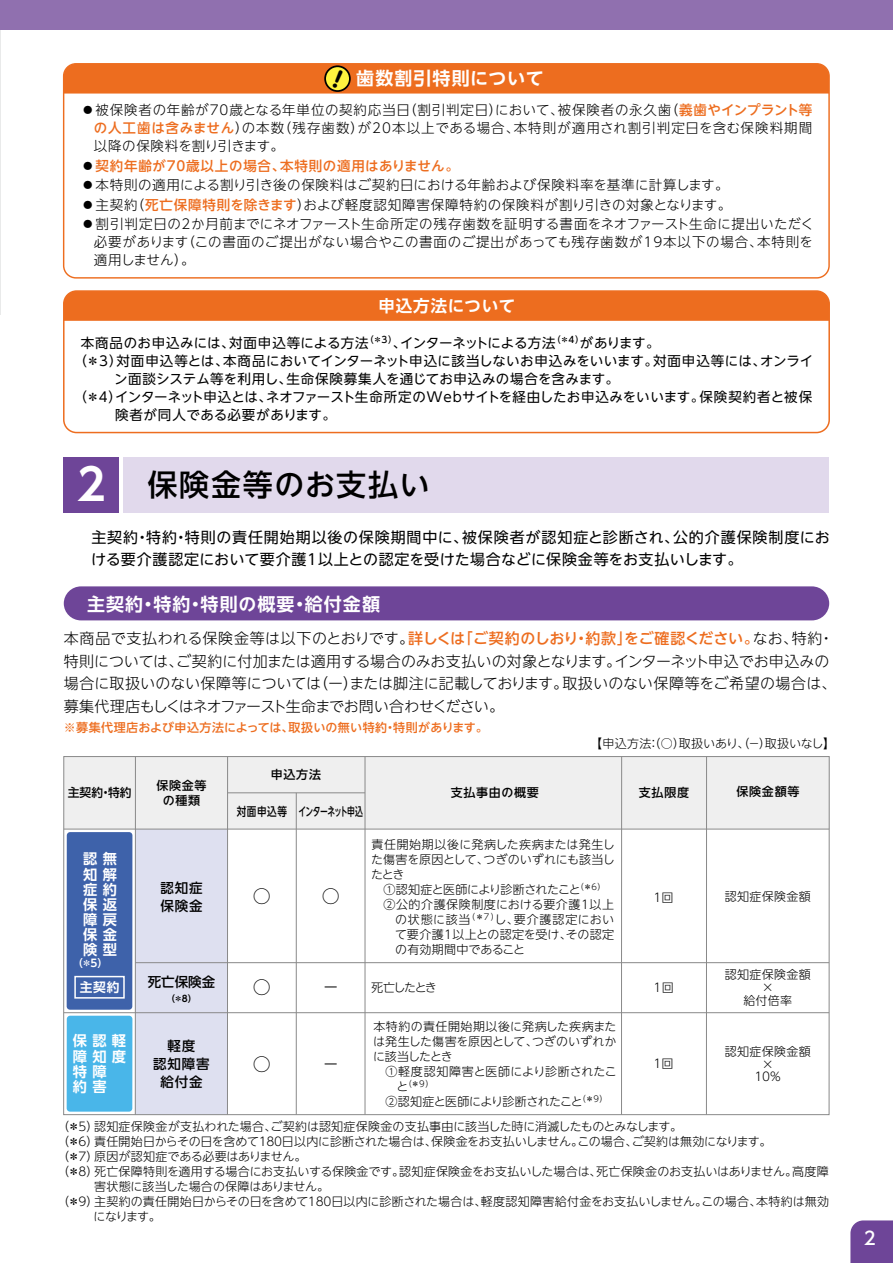
<style>
.page{position:relative;width:893px;height:1263px;background:#fff}
.page>*{position:absolute;margin:0;border:0;box-sizing:border-box;transform-origin:0 0}
.t1{font:500 30px "UD Shin Go NT Pro";letter-spacing:.055em;color:#000}
.t2{font:700 18px "UD Shin Go NT Pro De";letter-spacing:.06em;color:#fff}
.t3{font:300 18px "UD Shin Go NT Pro";color:#000}
.t4{font:500 18px "UD Shin Go NT Pro";color:#fff}
.t5{font:700 16.5px "UD Shin Go NT Pro De";letter-spacing:.035em;color:#fff}
.t6{font:300 15px/22.5px "UD Shin Go NT Pro";color:#000}
.t7{font:15px/22.5px "UD Shin Go NT Pro";letter-spacing:.055em;color:#000}
.t8{font:700 14.25px/15.1px "UD Shin Go NT Pro De";color:#fff}
.t9{font:300 13.5px/18px "UD Shin Go NT Pro";letter-spacing:.045em;color:#000;text-align:justify}
.t10{font:13.5px "UD Shin Go NT Pro";letter-spacing:.015em;color:#000}
.t11{font:300 13.5px "UD Shin Go NT Pro";letter-spacing:.02em;color:#000}
.t12{font:500 13.5px "UD Shin Go NT Pro";letter-spacing:.06em;color:#ed6d1f}
.t13{font:500 13.5px/18px "UD Shin Go NT Pro";letter-spacing:.06em;color:#000}
.t14{font:13.5px "UD Shin Go NT Pro";letter-spacing:.05em;color:#000}
.t15{font:700 12.75px "UD Shin Go NT Pro De";color:#fff}
.t16{font:300 12px/15px "UD Shin Go NT Pro";color:#000;text-align:justify}
.t17{font:300 12px "UD Shin Go NT Pro";letter-spacing:-.045em;color:#000}
.t18{font:500 12px "UD Shin Go NT Pro";letter-spacing:.03em;color:#ed6d1f}
.t19{font:500 12px/15px "UD Shin Go NT Pro";letter-spacing:.06em;color:#000;text-align:center}
.t20{font:300 12px/12.8px "UD Shin Go NT Pro";letter-spacing:.025em;color:#000;text-align:center}
.t21{font:300 12px "UD Shin Go NT Pro";letter-spacing:.065em;color:#000}
.t22{font:300 12px "UD Shin Go NT Pro";letter-spacing:.045em;color:#000}
.t23{font:500 12px "UD Shin Go NT Pro";letter-spacing:-.055em;color:#000;scale:.8 1}
.t24{font:700 10.5px "UD Shin Go NT Pro De";color:#fff}
.t25{font:700 9px "UD Shin Go NT Pro De";color:#000}
.t26{font:300 8.4px "UD Shin Go NT Pro";color:#000}
.s1{font-weight:500;color:#ed6d1f}
.s2{font-weight:300;color:#000}
.s3{font-family:"UD Shin Go NT Pro De";font-weight:700;font-size:43.5px;color:#fff}
.s4{font-size:12px}
</style>
<div class="page">
<div style="left:0;top:0;width:893px;height:30px;background:#9070af"></div>
<div style="left:850px;top:1220px;width:43px;height:43px;background:#6e4598"></div>
<div style="left:135px;top:829px;width:93px;height:286px;background:#dee0f0"></div>
<svg style="left:65px;top:830px;width:70px;height:283px;background:#528bc6"></svg>
<div style="left:64px;top:756px;width:765px;height:73px;background:#efefef"></div>
<div style="left:123px;top:457px;width:706px;height:55px;background:#e1d9ec"></div>
<div style="left:64px;top:457px;width:55px;height:55px;background:#6e4598"></div>
<div style="left:64px;top:586px;width:765px;height:34px;background:#6e4598;border-radius:17px"></div>
<div style="left:63px;top:290px;width:767px;height:143px;border:2px solid #ed6d1f;border-radius:13px"></div>
<hr style="left:64px;top:829px;width:765px;height:1px;background:#898989">
<hr style="left:227px;top:756px;width:1px;height:359px;background:#898989">
<hr style="left:621px;top:756px;width:1px;height:207px;background:#898989">
<hr style="left:706px;top:756px;width:1px;height:359px;background:#898989">
<hr style="left:135px;top:756px;width:1px;height:359px;background:#898989">
<hr style="left:621px;top:963px;width:1px;height:152px;background:#898989">
<hr style="left:228px;top:792px;width:137px;height:1px;background:#898989">
<div style="left:74px;top:976px;width:51px;height:22px;border:2px solid #fff"></div>
<hr style="left:135px;top:962px;width:694px;height:1px;background:#898989">
<hr style="left:64px;top:1012px;width:765px;height:1px;background:#898989">
<hr style="left:365px;top:756px;width:1px;height:359px;background:#898989">
<hr style="left:296px;top:829px;width:1px;height:286px;background:#898989">
<hr style="left:296px;top:793px;width:1px;height:36px;background:#898989">
<div style="left:64px;top:291px;width:765px;height:30px;background:#ed6d1f"></div>
<div style="left:64px;top:64px;width:765px;height:30px;background:#ed6d1f"></div>
<h2 class="t2" style="left:356px;top:64px;width:189px">歯数割引特則について</h2>
<p class="t9" style="left:94px;top:101px;width:720px;text-indent:-13px">●被保険者の年齢が70歳となる年単位の契約応当日（割引判定日）において、被保険者の永久歯（<span class="s1">義歯やインプラント等の人工歯は含みません</span>）の本数（残存歯数）が20本以上である場合、本特則が適用され割引判定日を含む保険料期間以降の保険料を割り引きます。</p>
<p class="t12" style="left:81px;top:155px;width:379px"><span class="s2">●</span>契約年齢が70歳以上の場合、本特則の適用はありません。</p>
<p class="t11" style="left:81px;top:174px;width:649px">●本特則の適用による割り引き後の保険料はご契約日における年齢および保険料率を基準に計算します。</p>
<p class="t9" style="left:81px;top:195px;width:652px">●主契約（<span class="s1">死亡保障特則を除きます</span>）および軽度認知障害保障特約の保険料が割り引きの対象となります。</p>
<p class="t9" style="left:94px;top:215px;width:722px;text-indent:-13px">●割引判定日の2か月前までにネオファースト生命所定の残存歯数を証明する書面をネオファースト生命に提出いただく必要があります（この書面のご提出がない場合やこの書面のご提出があっても残存歯数が19本以下の場合、本特則を適用しません）。</p>
<h3 class="t5" style="left:378px;top:293px;width:138px">申込方法について</h3>
<p class="t10" style="left:81px;top:332px;width:580px">本商品のお申込みには、対面申込等による方法<sup>（＊3）</sup>、インターネットによる方法<sup>（＊4）</sup>があります。</p>
<p class="t10" style="left:74px;top:350px;width:741px">（＊3）対面申込等とは、本商品においてインターネット申込に該当しないお申込みをいいます。対面申込等には、オンライ</p>
<p class="t10" style="left:114px;top:368px;width:506px">ン面談システム等を利用し、生命保険募集人を通じてお申込みの場合を含みます。</p>
<p class="t10" style="left:74px;top:386px;width:740px">（＊4）インターネット申込とは、ネオファースト生命所定のWebサイトを経由したお申込みをいいます。保険契約者と被保</p>
<p class="t14" style="left:115px;top:404px;width:222px">険者が同人である必要があります。</p>
<h1 class="t1" style="left:77px;top:460px;width:354px"><span class="s3">2</span> 保険金等のお支払い</h1>
<p class="t7" style="left:91px;top:525px;width:740px">主契約・特約・特則の責任開始期以後の保険期間中に、被保険者が認知症と診断され、公的介護保険制度における要介護認定において要介護1以上との認定を受けた場合などに保険金等をお支払いします。</p>
<h2 class="t2" style="left:87px;top:589px;width:294px">主契約・特約・特則の概要・給付金額</h2>
<p class="t6" style="left:64px;top:627px;width:774px">本商品で支払われる保険金等は以下のとおりです。<span class="s1">詳しくは「ご契約のしおり・約款」をご確認ください。</span>なお、特約・特則については、ご契約に付加または適用する場合のみお支払いの対象となります。インターネット申込でお申込みの場合に取扱いのない保障等については（ー）または脚注に記載しております。取扱いのない保障等をご希望の場合は、募集代理店もしくはネオファースト生命までお問い合わせください。</p>
<p class="t18" style="left:64px;top:717px;width:425px">※募集代理店および申込方法によっては、取扱いの無い特約・特則があります。</p>
<p class="t16" style="left:590px;top:736px;width:247px">【申込方法：（○）取扱いあり、（－）取扱いなし】</p>
<p class="t19" style="left:271px;top:767px;width:52px">申込方法</p>
<p class="t23" style="left:237px;top:801px;width:159px">対面申込等 インターネット申込</p>
<p class="t19" style="left:68px;top:784px;width:65px">主契約・特約</p>
<p class="t19" style="left:156px;top:777px;width:52px">保険金等の種類</p>
<p class="t19" style="left:451px;top:784px;width:90px">支払事由の概要</p>
<p class="t19" style="left:639px;top:784px;width:52px">支払限度</p>
<p class="t19" style="left:736px;top:783px;width:64px">保険金額等</p>
<p class="t16" style="left:371px;top:836px;width:245px">責任開始期以後に発病した疾病または発生した傷害を原因として、つぎのいずれにも該当したとき</p>
<p class="t17" style="left:383px;top:880px;width:224px">①認知症と医師により診断されたこと<sup>（＊6）</sup></p>
<p class="t22" style="left:383px;top:895px;width:232px">②公的介護保険制度における要介護1以上</p>
<p class="t21" style="left:395px;top:910px;width:220px">の状態に該当<sup>（＊7）</sup>し、要介護認定におい</p>
<p class="t16" style="left:395px;top:926px;width:221px">て要介護1以上との認定を受け、その認定</p>
<p class="t16" style="left:395px;top:941px;width:131px">の有効期間中であること</p>
<p class="t8" style="left:83px;top:851px;width:35px;text-align:justify">認無知解症約保返障戻保金険型</p>
<p class="t24" style="left:73px;top:954px;width:37px">（＊5）</p>
<p class="t15" style="left:80px;top:977px;width:41px">主契約</p>
<p class="t16" style="left:653px;top:979px;width:22px">1回</p>
<p class="t13" style="left:160px;top:878px;width:44px">認知症保険金</p>
<h2 class="t3" style="left:253px;top:882px;width:19px">○</h2>
<h2 class="t3" style="left:322px;top:882px;width:19px">○</h2>
<p class="t20" style="left:725px;top:890px;width:87px">認知症保険金額</p>
<p class="t16" style="left:652px;top:889px;width:24px">１回</p>
<p class="t20" style="left:725px;top:968px;width:87px">認知症保険金額×<br>給付倍率</p>
<p class="t13" style="left:148px;top:972px;width:69px">死亡保険金</p>
<p class="t25" style="left:166px;top:991px;width:32px">（＊8）</p>
<h2 class="t3" style="left:253px;top:972px;width:19px">○</h2>
<h2 class="t3" style="left:322px;top:972px;width:19px">－</h2>
<p class="t16" style="left:371px;top:979px;width:67px">死亡したとき</p>
<p class="t8" style="left:73px;top:1033px;width:54px">保認軽障知度特障<br>約害</p>
<p class="t13" style="left:153px;top:1036px;width:58px;text-align:center">軽度<br>認知障害給付金</p>
<h2 class="t3" style="left:253px;top:1049px;width:19px">○</h2>
<h2 class="t3" style="left:322px;top:1049px;width:19px">－</h2>
<p class="t16" style="left:373px;top:1019px;width:245px">本特約の責任開始期以後に発病した疾病または発生した傷害を原因として、つぎのいずれかに該当したとき</p>
<p class="t16" style="left:385px;top:1064px;width:233px">①軽度認知障害と医師により診断されたこ</p>
<p class="t26" style="left:397px;top:1077px;width:39px"><span class="s4">と</span>（＊9）</p>
<p class="t17" style="left:385px;top:1092px;width:224px">②認知症と医師により診断されたこと<sup>（＊9）</sup></p>
<p class="t16" style="left:652px;top:1055px;width:24px">１回</p>
<p class="t20" style="left:725px;top:1044px;width:87px">認知症保険金額×<br>１０％</p>
<p class="t16" style="left:57px;top:1118px;width:627px">（＊5）認知症保険金が支払われた場合、ご契約は認知症保険金の支払事由に該当した時に消滅したものとみなします。</p>
<p class="t16" style="left:57px;top:1133px;width:716px">（＊6）責任開始日からその日を含めて１８０日以内に診断された場合は、保険金をお支払いしません。この場合、ご契約は無効になります。</p>
<p class="t16" style="left:57px;top:1148px;width:251px">（＊7）原因が認知症である必要はありません。</p>
<p class="t16" style="left:57px;top:1163px;width:773px">（＊8）死亡保障特則を適用する場合にお支払いする保険金です。認知症保険金をお支払いした場合は、死亡保険金のお支払いはありません。高度障</p>
<p class="t16" style="left:94px;top:1178px;width:237px">害状態に該当した場合の保障はありません。</p>
<p class="t16" style="left:57px;top:1193px;width:773px">（＊9）主契約の責任開始日からその日を含めて１８０日以内に診断された場合は、軽度認知障害給付金をお支払いしません。この場合、本特約は無効</p>
<p class="t16" style="left:94px;top:1208px;width:69px">になります。</p>
<h2 class="t4" style="left:864px;top:1223px;width:13px">2</h2>
</div>
